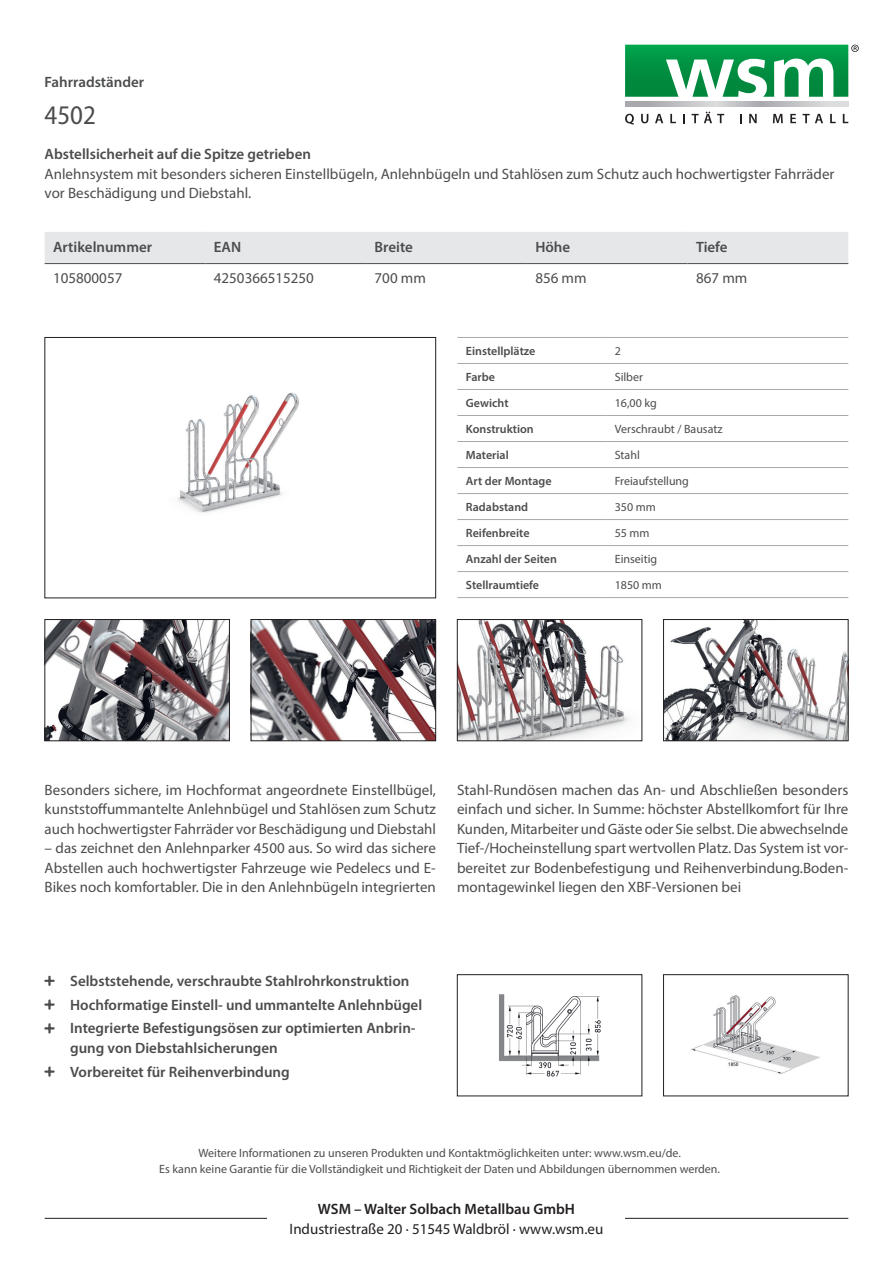
<style>
.page{position:relative;width:893px;height:1263px;background:#fff}
.page>*{position:absolute;margin:0;border:0;box-sizing:border-box;transform-origin:0 0}
.t1{font:semi-condensed 27px "Myriad Pro";color:#4b4c4d}
.t2{font:15px/19.5px "Myriad Pro";color:#4b4c4d;text-align:justify}
.t3{font:600 15px/23.7px "Myriad Pro";color:#4b4c4d}
.t4{font:15px "Myriad Pro";color:#231f20}
.t5{font:600 15px "Myriad Pro";color:#231f20}
.t6{font:12px/16.5px "Myriad Pro";color:#4b4c4d;text-align:center}
.t7{font:600 12px "Myriad Pro";color:#4b4c4d}
</style>
<div class="page">
<img style="left:177px;top:392px;width:122px;height:121px">
<div style="left:45px;top:337px;width:391px;height:261px;border:1px solid #231f20"></div>
<img style="left:47px;top:621px;width:181px;height:118px">
<div style="left:45px;top:619px;width:185px;height:122px;border:1px solid #231f20"></div>
<img style="left:253px;top:621px;width:181px;height:118px">
<div style="left:251px;top:619px;width:185px;height:122px;border:1px solid #231f20"></div>
<img style="left:665px;top:621px;width:181px;height:118px">
<div style="left:663px;top:619px;width:185px;height:122px;border:1px solid #231f20"></div>
<img style="left:459px;top:621px;width:171px;height:118px">
<div style="left:457px;top:619px;width:185px;height:122px;border:1px solid #231f20"></div>
<div style="left:45px;top:232px;width:803px;height:31px;background:#e6e7e9"></div>
<hr style="left:45px;top:263px;width:160px;height:1px;background:#4b4c4d">
<hr style="left:205px;top:263px;width:161px;height:1px;background:#4b4c4d">
<hr style="left:366px;top:263px;width:161px;height:1px;background:#4b4c4d">
<hr style="left:527px;top:263px;width:161px;height:1px;background:#4b4c4d">
<hr style="left:688px;top:263px;width:160px;height:1px;background:#4b4c4d">
<img style="left:690px;top:995px;width:130px;height:79px">
<div style="left:663px;top:974px;width:185px;height:122px;border:1px solid #231f20"></div>
<img style="left:499px;top:994px;width:102px;height:83px">
<div style="left:457px;top:974px;width:185px;height:122px;border:1px solid #231f20"></div>
<hr style="left:457px;top:337px;width:149px;height:1px;background:#a8a9ad">
<hr style="left:606px;top:337px;width:242px;height:1px;background:#a8a9ad">
<hr style="left:457px;top:363px;width:149px;height:1px;background:#a8a9ad">
<hr style="left:606px;top:363px;width:242px;height:1px;background:#a8a9ad">
<hr style="left:457px;top:389px;width:149px;height:1px;background:#a8a9ad">
<hr style="left:606px;top:389px;width:242px;height:1px;background:#a8a9ad">
<hr style="left:457px;top:415px;width:149px;height:1px;background:#a8a9ad">
<hr style="left:606px;top:415px;width:242px;height:1px;background:#a8a9ad">
<hr style="left:457px;top:441px;width:149px;height:1px;background:#a8a9ad">
<hr style="left:606px;top:441px;width:242px;height:1px;background:#a8a9ad">
<hr style="left:457px;top:467px;width:149px;height:1px;background:#a8a9ad">
<hr style="left:606px;top:467px;width:242px;height:1px;background:#a8a9ad">
<hr style="left:457px;top:493px;width:149px;height:1px;background:#a8a9ad">
<hr style="left:606px;top:493px;width:242px;height:1px;background:#a8a9ad">
<hr style="left:457px;top:519px;width:149px;height:1px;background:#a8a9ad">
<hr style="left:606px;top:519px;width:242px;height:1px;background:#a8a9ad">
<hr style="left:457px;top:545px;width:149px;height:1px;background:#a8a9ad">
<hr style="left:606px;top:545px;width:242px;height:1px;background:#a8a9ad">
<hr style="left:457px;top:571px;width:149px;height:1px;background:#a8a9ad">
<hr style="left:606px;top:571px;width:242px;height:1px;background:#a8a9ad">
<hr style="left:457px;top:597px;width:149px;height:1px;background:#a8a9ad">
<hr style="left:606px;top:597px;width:242px;height:1px;background:#a8a9ad">
<hr style="left:45px;top:1218px;width:803px;height:1px;background:#231f20">
<svg style="left:625px;top:114px;width:9px;height:11px"></svg>
<svg style="left:641px;top:114px;width:7px;height:9px"></svg>
<svg style="left:655px;top:114px;width:8px;height:9px"></svg>
<svg style="left:670px;top:114px;width:6px;height:9px"></svg>
<svg style="left:683px;top:114px;width:2px;height:9px"></svg>
<svg style="left:692px;top:112px;width:32px;height:11px"></svg>
<svg style="left:749px;top:114px;width:8px;height:9px"></svg>
<svg style="left:773px;top:114px;width:10px;height:9px"></svg>
<svg style="left:790px;top:114px;width:6px;height:9px"></svg>
<svg style="left:803px;top:114px;width:20px;height:9px"></svg>
<svg style="left:830px;top:114px;width:6px;height:9px"></svg>
<svg style="left:843px;top:114px;width:5px;height:9px"></svg>
<hr style="left:625px;top:106px;width:223px;height:1px;background:#636366">
<svg style="left:625px;top:102px;width:223px;height:4px"></svg>
<svg style="left:625px;top:45px;width:234px;height:52px"></svg>
<div style="left:268px;top:1203px;width:357px;height:30px;background:#fff"></div>
<p class="t3" style="left:45px;top:70px;width:101px">Fahrradständer</p>
<h1 class="t1" style="left:45px;top:99px;width:53px">4502</h1>
<p class="t3" style="left:45px;top:142px;width:268px">Abstellsicherheit auf die Spitze getrieben</p>
<p class="t2" style="left:45px;top:164px;width:791px">Anlehnsystem mit besonders sicheren Einstellbügeln, Anlehnbügeln und Stahlösen zum Schutz auch hochwertigster Fahrräder vor Beschädigung und Diebstahl.</p>
<p class="t3" style="left:53px;top:234px;width:101px">Artikelnummer</p>
<p class="t3" style="left:214px;top:234px;width:29px">EAN</p>
<p class="t3" style="left:375px;top:234px;width:40px">Breite</p>
<p class="t3" style="left:535px;top:234px;width:36px">Höhe</p>
<p class="t3" style="left:696px;top:234px;width:33px">Tiefe</p>
<p class="t2" style="left:53px;top:268px;width:71px">105800057</p>
<p class="t2" style="left:214px;top:268px;width:102px">4250366515250</p>
<p class="t2" style="left:375px;top:268px;width:53px">700 mm</p>
<p class="t2" style="left:535px;top:268px;width:53px">856 mm</p>
<p class="t2" style="left:696px;top:268px;width:53px">867 mm</p>
<p class="t7" style="left:466px;top:343px;width:71px">Einstellplätze</p>
<p class="t6" style="left:615px;top:342px;width:8px">2</p>
<p class="t7" style="left:466px;top:369px;width:31px">Farbe</p>
<p class="t6" style="left:615px;top:368px;width:30px">Silber</p>
<p class="t7" style="left:466px;top:395px;width:44px">Gewicht</p>
<p class="t6" style="left:615px;top:394px;width:43px">16,00 kg</p>
<p class="t7" style="left:466px;top:421px;width:69px">Konstruktion</p>
<p class="t6" style="left:615px;top:420px;width:109px">Verschraubt / Bausatz</p>
<p class="t7" style="left:466px;top:447px;width:44px">Material</p>
<p class="t6" style="left:615px;top:446px;width:27px">Stahl</p>
<p class="t7" style="left:466px;top:473px;width:87px">Art der Montage</p>
<p class="t6" style="left:615px;top:472px;width:76px">Freiaufstellung</p>
<p class="t7" style="left:466px;top:499px;width:64px">Radabstand</p>
<p class="t6" style="left:615px;top:498px;width:43px">350 mm</p>
<p class="t7" style="left:466px;top:525px;width:65px">Reifenbreite</p>
<p class="t6" style="left:615px;top:524px;width:36px">55 mm</p>
<p class="t7" style="left:466px;top:551px;width:93px">Anzahl der Seiten</p>
<p class="t6" style="left:615px;top:550px;width:44px">Einseitig</p>
<p class="t7" style="left:466px;top:577px;width:75px">Stellraumtiefe</p>
<p class="t6" style="left:615px;top:577px;width:49px">1850 mm</p>
<p class="t2" style="left:45px;top:780px;width:393px">Besonders sichere, im Hochformat angeordnete Einstellbügel, kunststoffummantelte Anlehnbügel und Stahlösen zum Schutz auch hochwertigster Fahrräder vor Beschädigung und Diebstahl</p>
<p class="t2" style="left:45px;top:838px;width:393px">– das zeichnet den Anlehnparker 4500 aus. So wird das sichere Abstellen auch hochwertigster Fahrzeuge wie Pedelecs und E-Bikes noch komfortabler. Die in den Anlehnbügeln integrierten</p>
<p class="t2" style="left:457px;top:780px;width:393px">Stahl-Rundösen machen das An- und Abschließen besonders einfach und sicher. In Summe: höchster Abstellkomfort für Ihre Kunden, Mitarbeiter und Gäste oder Sie selbst. Die abwechselnde Tief-/Hocheinstellung spart wertvollen Platz. Das System ist vor&shy;bereitet zur Bodenbefestigung und Reihenverbindung.Boden&shy;montagewinkel liegen den XBF-Versionen bei</p>
<p class="t3" style="left:70px;top:968px;width:354px">Selbststehende, verschraubte Stahlrohrkonstruktion<br>Hochformatige Einstell- und ummantelte Anlehnbügel<br>Integrierte Befestigungsösen zur optimierten Anbrin-</p>
<p class="t3" style="left:70px;top:1035px;width:221px">gung von Diebstahlsicherungen<br>Vorbereitet für Reihenverbindung</p>
<p class="t6" style="left:159px;top:1144px;width:562px">Weitere Informationen zu unseren Produkten und Kontaktmöglichkeiten unter: www.wsm.eu/de.<br>Es kann keine Garantie für die Vollständigkeit und Richtigkeit der Daten und Abbildungen übernommen werden.</p>
<p class="t5" style="left:318px;top:1199px;width:259px">WSM – Walter Solbach Metallbau GmbH</p>
<p class="t4" style="left:290px;top:1219px;width:315px">Industriestraße 20 · 51545 Waldbröl · www.wsm.eu</p>
</div>
